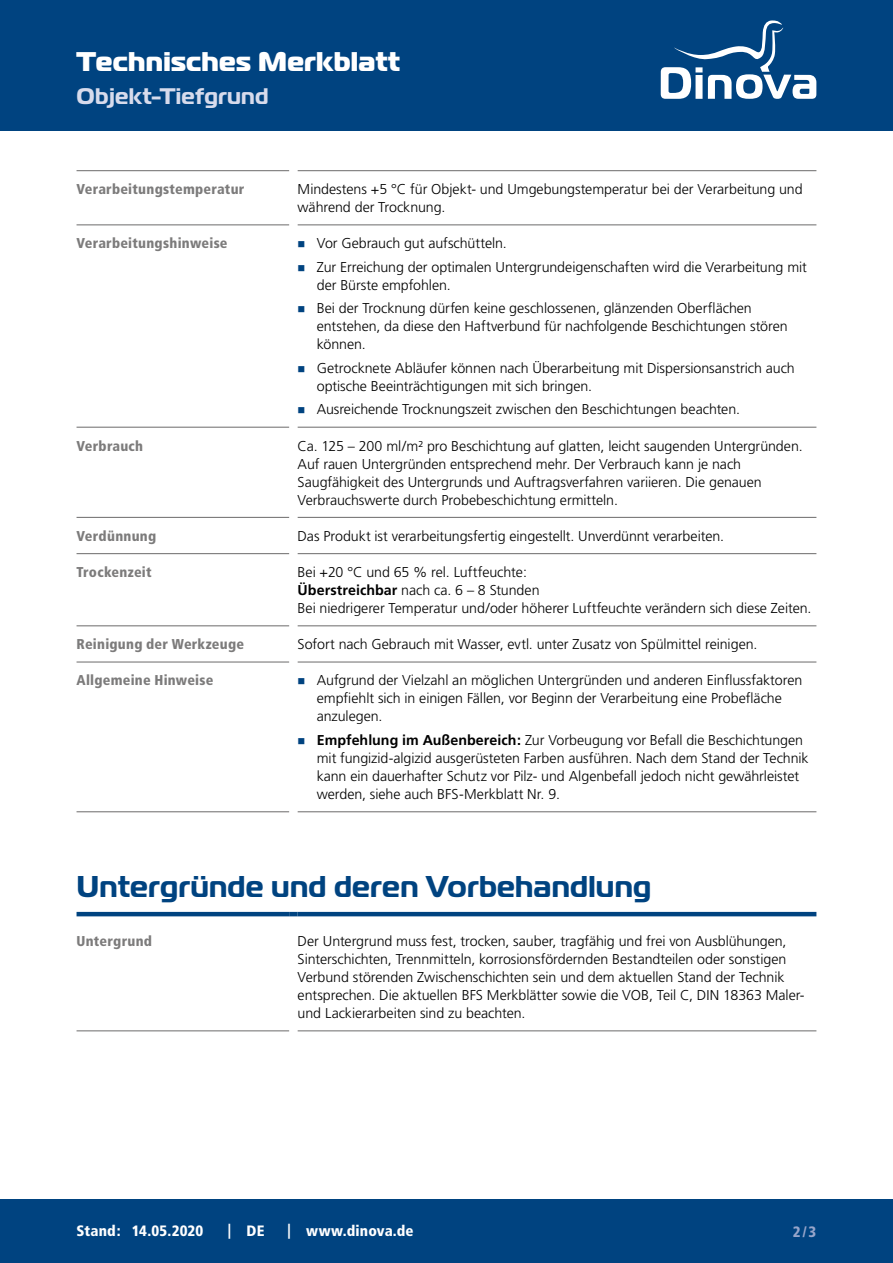
<style>
.page{position:relative;width:893px;height:1263px;background:#fff}
.page>*{position:absolute;margin:0;border:0;box-sizing:border-box;transform-origin:0 0}
.CB_AF_Kapitel_Uebers{font:700 30px "Magistral";letter-spacing:.01em;color:#004380}
.CB_AF_Kopf_TM{font:800 27px "Magistral";letter-spacing:.01em;color:#fff}
.CB_AF_Kopf_Produktna{font:700 22.5px "Magistral";letter-spacing:.01em;color:#d7dbec}
.CB_AF_Fuß_Stand_link{font:900 condensed 15px "Frutiger";letter-spacing:.01em;color:#fff}
.t1{font:900 condensed 15px "Frutiger";color:#97a5ca}
.CB_AF_Text_Standard{font:300 14.25px/18px "Frutiger";letter-spacing:-.005em;color:#000}
.CB_AF_Abschnitt_Uebe{font:900 condensed 14.25px "Frutiger";letter-spacing:.015em;color:#7c7b7b}
.s1{font-weight:700}
</style>
<div class="page">
<div style="left:0;top:0;width:893px;height:131px;background:#004380"></div>
<svg style="left:661px;top:20px;width:155px;height:79px"></svg>
<div style="left:0;top:1199px;width:893px;height:64px;background:#004380"></div>
<hr style="left:77px;top:170px;width:212px;height:1px;background:#7c7b7b">
<hr style="left:298px;top:170px;width:518px;height:1px;background:#7c7b7b">
<hr style="left:77px;top:224px;width:212px;height:1px;background:#7c7b7b">
<hr style="left:298px;top:224px;width:518px;height:1px;background:#7c7b7b">
<hr style="left:77px;top:427px;width:212px;height:1px;background:#7c7b7b">
<hr style="left:298px;top:427px;width:518px;height:1px;background:#7c7b7b">
<hr style="left:77px;top:517px;width:212px;height:1px;background:#7c7b7b">
<hr style="left:298px;top:517px;width:518px;height:1px;background:#7c7b7b">
<hr style="left:77px;top:553px;width:212px;height:1px;background:#7c7b7b">
<hr style="left:298px;top:553px;width:518px;height:1px;background:#7c7b7b">
<hr style="left:77px;top:625px;width:212px;height:1px;background:#7c7b7b">
<hr style="left:298px;top:625px;width:518px;height:1px;background:#7c7b7b">
<hr style="left:77px;top:661px;width:212px;height:2px;background:#7c7b7b">
<hr style="left:298px;top:661px;width:518px;height:2px;background:#7c7b7b">
<hr style="left:77px;top:811px;width:212px;height:1px;background:#7c7b7b">
<hr style="left:298px;top:811px;width:518px;height:1px;background:#7c7b7b">
<hr style="left:77px;top:912px;width:212px;height:4px;background:#004380">
<svg style="left:289px;top:912px;width:9px;height:4px"></svg>
<hr style="left:298px;top:912px;width:518px;height:4px;background:#004380">
<hr style="left:77px;top:1030px;width:212px;height:1px;background:#7c7b7b">
<hr style="left:298px;top:1030px;width:518px;height:1px;background:#7c7b7b">
<p class="CB_AF_Kopf_TM" style="left:77px;top:43px;width:325px">Technisches Merkblatt</p>
<p class="CB_AF_Kopf_Produktna" style="left:77px;top:81px;width:193px">Objekt-Tiefgrund</p>
<p class="CB_AF_Abschnitt_Uebe" style="left:77px;top:181px;width:169px">Verarbeitungstemperatur</p>
<p class="CB_AF_Text_Standard" style="left:298px;top:180px;width:507px">Mindestens +5 °C für Objekt- und Umgebungstemperatur bei der Verarbeitung und während der Trocknung.</p>
<p class="CB_AF_Abschnitt_Uebe" style="left:77px;top:235px;width:153px">Verarbeitungshinweise</p>
<p class="CB_AF_Text_Standard" style="left:317px;top:235px;width:192px">Vor Gebrauch gut aufschütteln.</p>
<p class="CB_AF_Text_Standard" style="left:317px;top:258px;width:492px">Zur Erreichung der optimalen Untergrundeigenschaften wird die Verarbeitung mit der Bürste empfohlen.</p>
<p class="CB_AF_Text_Standard" style="left:317px;top:300px;width:472px">Bei der Trocknung dürfen keine geschlossenen, glänzenden Oberflächen entstehen, da diese den Haftverbund für nachfolgende Beschichtungen stören können.</p>
<p class="CB_AF_Text_Standard" style="left:317px;top:359px;width:480px">Getrocknete Abläufer können nach Überarbeitung mit Dispersionsanstrich auch optische Beeinträchtigungen mit sich bringen.</p>
<p class="CB_AF_Text_Standard" style="left:317px;top:401px;width:425px">Ausreichende Trocknungszeit zwischen den Beschichtungen beachten.</p>
<p class="CB_AF_Abschnitt_Uebe" style="left:77px;top:437px;width:68px">Verbrauch</p>
<p class="CB_AF_Text_Standard" style="left:298px;top:437px;width:507px">Ca. 125 – 200 ml/m² pro Beschichtung auf glatten, leicht saugenden Untergründen.<br>Auf rauen Untergründen entsprechend mehr. Der Verbrauch kann je nach Saugfähigkeit des Untergrunds und Auftragsverfahren variieren. Die genauen Verbrauchswerte durch Probebeschichtung ermitteln.</p>
<p class="CB_AF_Abschnitt_Uebe" style="left:77px;top:527px;width:81px">Verdünnung</p>
<p class="CB_AF_Text_Standard" style="left:298px;top:527px;width:428px">Das Produkt ist verarbeitungsfertig eingestellt. Unverdünnt verarbeiten.</p>
<p class="CB_AF_Abschnitt_Uebe" style="left:77px;top:563px;width:77px">Trockenzeit</p>
<p class="CB_AF_Text_Standard" style="left:298px;top:563px;width:515px">Bei +20 °C und 65 % rel. Luftfeuchte:<br><span class="s1">Überstreichbar</span> nach ca. 6 – 8 Stunden<br>Bei niedrigerer Temperatur und/oder höherer Luftfeuchte verändern sich diese Zeiten.</p>
<p class="CB_AF_Abschnitt_Uebe" style="left:77px;top:636px;width:169px">Reinigung der Werkzeuge</p>
<p class="CB_AF_Text_Standard" style="left:298px;top:635px;width:461px">Sofort nach Gebrauch mit Wasser, evtl. unter Zusatz von Spülmittel reinigen.</p>
<p class="CB_AF_Abschnitt_Uebe" style="left:77px;top:672px;width:138px">Allgemeine Hinweise</p>
<p class="CB_AF_Text_Standard" style="left:317px;top:672px;width:487px">Aufgrund der Vielzahl an möglichen Untergründen und anderen Einflussfaktoren empfiehlt sich in einigen Fällen, vor Beginn der Verarbeitung eine Probefläche anzulegen.</p>
<p class="CB_AF_Text_Standard" style="left:317px;top:731px;width:493px"><span class="s1">Empfehlung im Außenbereich:</span> Zur Vorbeugung vor Befall die Beschichtungen mit fungizid-algizid ausgerüsteten Farben ausführen. Nach dem Stand der Technik kann ein dauerhafter Schutz vor Pilz- und Algenbefall jedoch nicht gewährleistet werden, siehe auch BFS-Merkblatt Nr. 9.</p>
<p class="CB_AF_Kapitel_Uebers" style="left:77px;top:867px;width:576px">Untergründe und deren Vorbehandlung</p>
<p class="CB_AF_Abschnitt_Uebe" style="left:77px;top:932px;width:77px">Untergrund</p>
<p class="CB_AF_Text_Standard" style="left:298px;top:932px;width:508px">Der Untergrund muss fest, trocken, sauber, tragfähig und frei von Ausblühungen, Sinterschichten, Trennmitteln, korrosionsfördernden Bestandteilen oder sonstigen Verbund störenden Zwischenschichten sein und dem aktuellen Stand der Technik entsprechen. Die aktuellen BFS Merkblätter sowie die VOB, Teil C, DIN 18363 Maler&shy;und Lackierarbeiten sind zu beachten.</p>
<p class="CB_AF_Fuß_Stand_link" style="left:77px;top:1222px;width:46px">Stand:</p>
<p class="CB_AF_Fuß_Stand_link" style="left:132px;top:1222px;width:73px">14.05.2020</p>
<p class="CB_AF_Fuß_Stand_link" style="left:228px;top:1221px;width:5px">|</p>
<p class="CB_AF_Fuß_Stand_link" style="left:247px;top:1222px;width:19px">DE</p>
<p class="CB_AF_Fuß_Stand_link" style="left:287px;top:1221px;width:5px">|</p>
<p class="CB_AF_Fuß_Stand_link" style="left:306px;top:1222px;width:109px">www.dinova.de</p>
<p class="t1" style="left:793px;top:1222px;width:25px">2/3</p>
</div>
